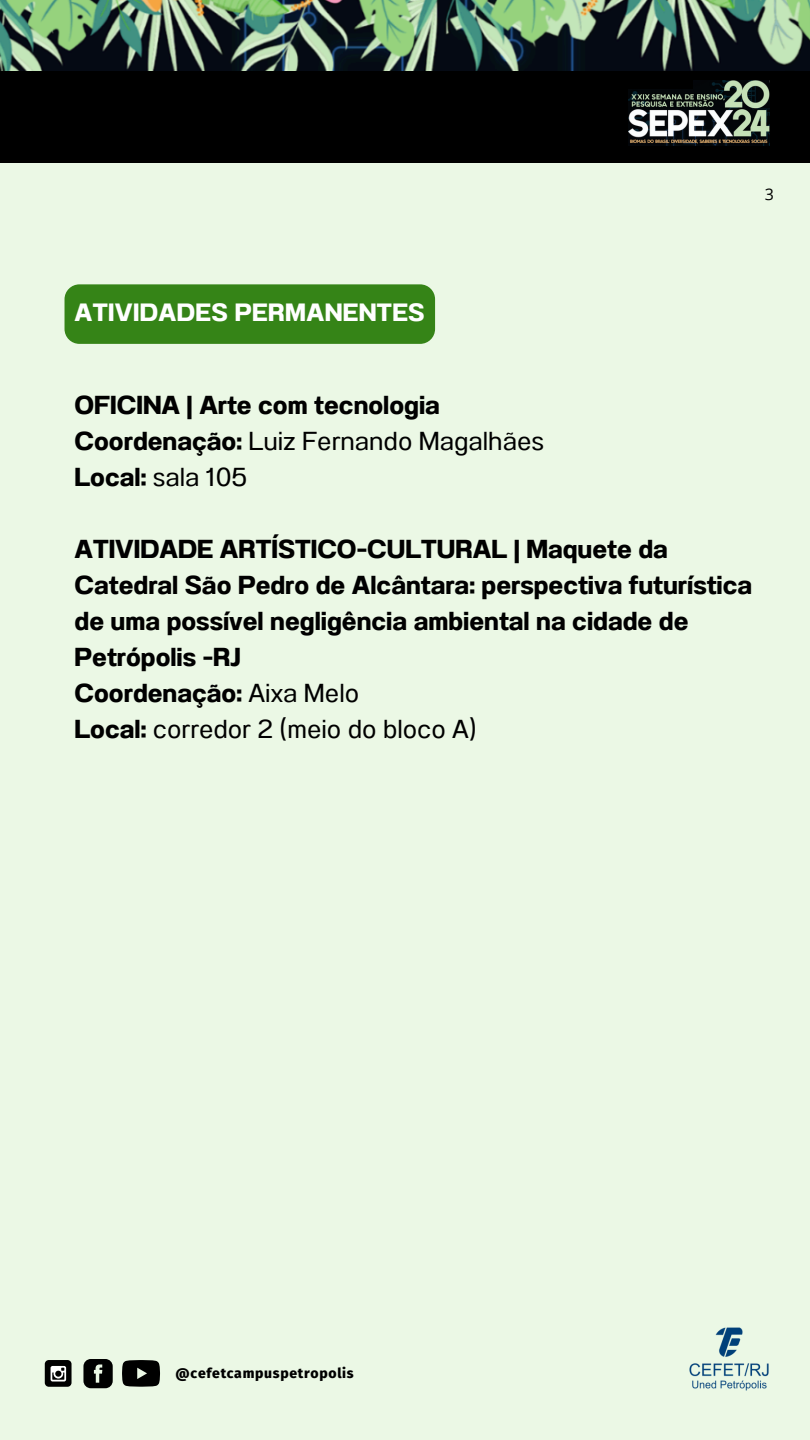
<style>
.page{position:relative;width:810px;height:1440px;background:#ebf8e5}
.page>*{position:absolute;margin:0;border:0;box-sizing:border-box;transform-origin:0 0}
.t1{font:700 26px/36px "Anantason";color:#000}
.t2{font:700 25px "Anantason";letter-spacing:.015em;color:#fff}
.t3{font:16px "Open Sans";color:#000}
.t4{font:800 14px "Fira Sans";letter-spacing:.05em;color:#000}
.s1{font-weight:400}
</style>
<div class="page">
<div style="left:0;top:0;width:810px;height:163px;background:#000"></div>
<img style="left:629px;top:80px;width:141px;height:65px">
<div style="left:629px;top:53px;width:64px;height:36px;background:#000"></div>
<img style="left:0;top:0;width:810px;height:71px">
<div style="left:65px;top:284px;width:370px;height:60px;background:#358417;border-radius:15px"></div>
<img style="left:689px;top:1327px;width:80px;height:64px">
<svg style="left:83px;top:1359px;width:30px;height:29px"></svg>
<svg style="left:122px;top:1360px;width:38px;height:27px"></svg>
<div style="left:45px;top:1360px;width:27px;height:27px;background:#000;border-radius:4px"></div>
<svg style="left:51px;top:1366px;width:15px;height:16px"></svg>
<p class="t3" style="left:765px;top:183px;width:11px">3</p>
<h2 class="t2" style="left:75px;top:298px;width:352px">ATIVIDADES PERMANENTES</h2>
<p class="t1" style="left:75px;top:387px;width:471px">OFICINA | Arte com tecnologia<br>Coordenação: <span class="s1">Luiz Fernando Magalhães<br></span>Local: <span class="s1">sala 105</span></p>
<h1 class="t1" style="left:75px;top:531px;width:679px">ATIVIDADE ARTÍSTICO-CULTURAL | Maquete da Catedral São Pedro de Alcântara: perspectiva futurística de uma possível negligência ambiental na cidade de Petrópolis -RJ<br>Coordenação: <span class="s1">Aixa Melo<br></span>Local: <span class="s1">corredor 2 (meio do bloco A)</span></h1>
<p class="t4" style="left:176px;top:1365px;width:180px">@cefetcampuspetropolis</p>
</div>
